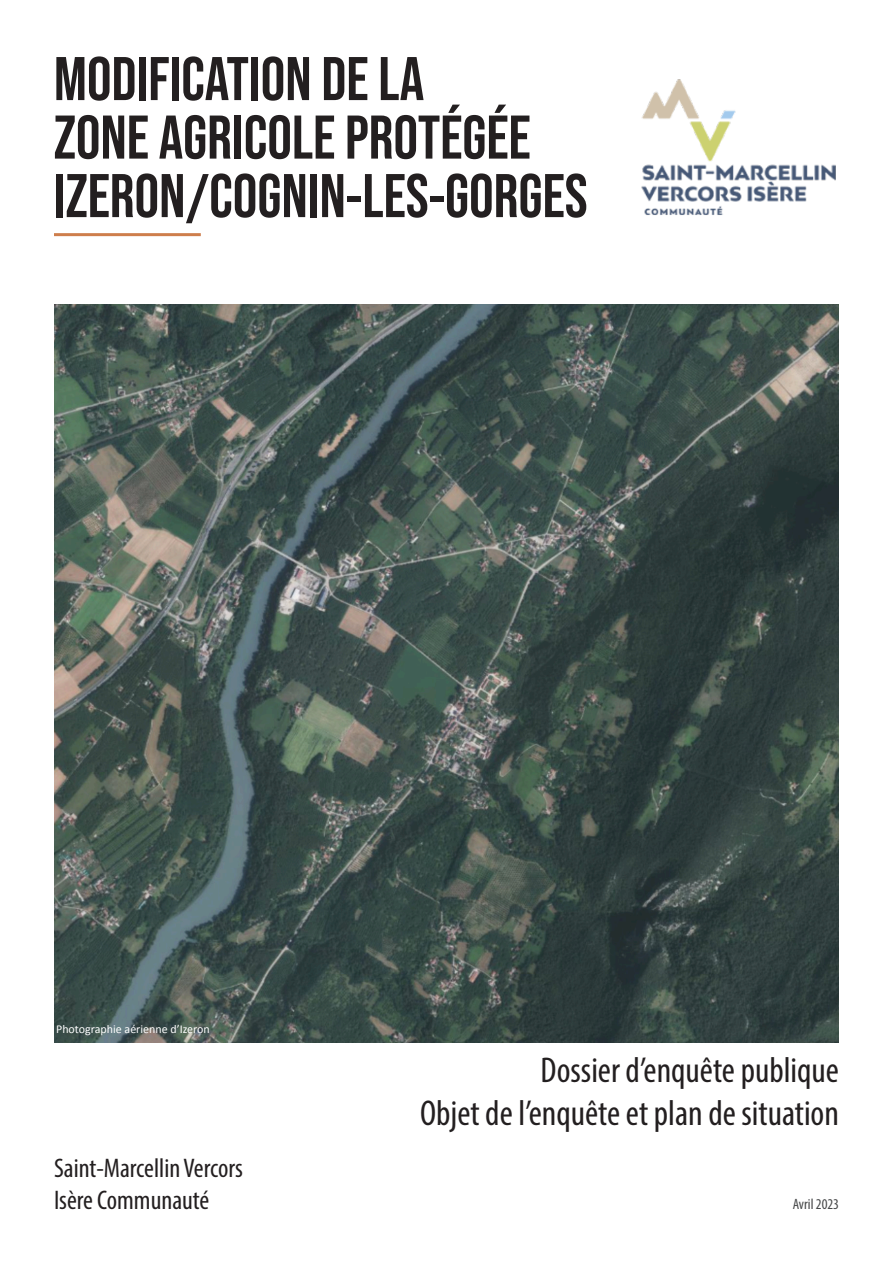
<style>
.page{position:relative;width:893px;height:1263px;background:#fff}
.page>*{position:absolute;margin:0;border:0;box-sizing:border-box;transform-origin:0 0}
.Nom_commune{font:700 61.5px/58.5px "Bebas Neue Pro";color:#231f20}
.Titre_mission{font:condensed 36px "Myriad Pro";color:#231f20}
.Titre_mission-2{font:condensed 27px "Myriad Pro";color:#231f20}
.En_tête-_mission_dte{font:condensed 15px "Myriad Pro";color:#464748}
.t1{font:12px "Calibri";color:#fff}
</style>
<div class="page">
<img style="left:54px;top:304px;width:785px;height:738px">
<img style="left:641px;top:79px;width:195px;height:136px">
<hr style="left:54px;top:233px;width:147px;height:3px;background:#ce7e4c">
<p class="Nom_commune" style="left:54px;top:49px;width:535px">MODIFICATION DE LA<br>ZONE AGRICOLE PROTÉGÉE<br>IZERON/COGNIN-LES-GORGES</p>
<p class="t1" style="left:56px;top:1021px;width:155px">Photographie aérienne d’Izeron</p>
<p class="Titre_mission-2" style="left:54px;top:1151px;width:190px">Saint-Marcellin Vercors</p>
<p class="Titre_mission-2" style="left:54px;top:1184px;width:157px">Isère Communauté</p>
<p class="Titre_mission" style="left:540px;top:1048px;width:300px">Dossier d’enquête publique</p>
<p class="Titre_mission" style="left:420px;top:1091px;width:420px">Objet de l’enquête et plan de situation</p>
<p class="En_tête-_mission_dte" style="left:793px;top:1195px;width:48px">Avril 2023</p>
</div>
